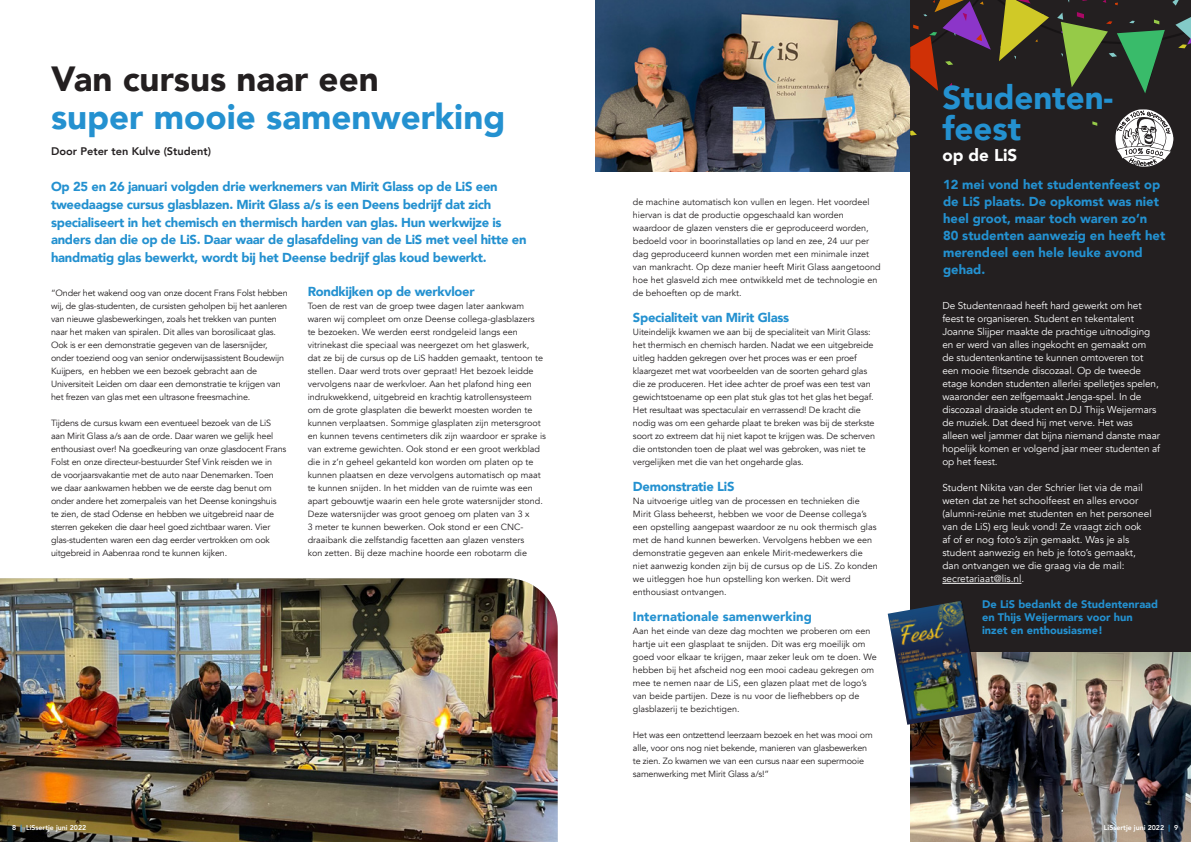
<style>
.page{position:relative;width:1191px;height:842px;background:#fff}
.page>*{position:absolute;margin:0;border:0;box-sizing:border-box;transform-origin:0 0}
.t1{font:900 34.9px "Avenir";color:#2491d0}
.t2{font:900 34.9px "Avenir";color:#231f20}
.t3{font:900 33px/31px "Avenir";color:#2491d0}
.t4{font:900 17px "Avenir";color:#fff}
.t5{font:900 13px/17.6px "Avenir";letter-spacing:-.02em;color:#2491d0}
.t6{font:900 13px/17px "Avenir";color:#2491d0}
.t7{font:900 11px/13px "Avenir";color:#2491d0}
.t8{font:800 11px "Avenir";color:#231f20}
.t9{font:10px/13px "Avenir";letter-spacing:-.01em;color:#fff}
.t10{font:9px/13px "Avenir";color:#231f20}
.t11{font:9px/13px "Avenir";letter-spacing:-.02em;color:#231f20}
.t12{font:800 7px "Avenir";color:#fff}
.s1{color:#2491d0}
</style>
<div class="page">
<img style="left:0;top:578px;width:557px;height:264px">
<img style="left:595px;top:0;width:315px;height:171px">
<div style="left:910px;top:0;width:281px;height:842px;background:#231f20"></div>
<svg style="left:1092px;top:121px;width:5px;height:5px"></svg>
<svg style="left:910px;top:131px;width:7px;height:5px"></svg>
<svg style="left:910px;top:0;width:281px;height:93px"></svg>
<hr style="left:942px;top:583px;width:79px;height:1px;background:#fff">
<img style="left:910px;top:652px;width:281px;height:190px">
<img style="left:887px;top:601px;width:94px;height:124px">
<svg style="left:1115px;top:109px;width:59px;height:58px"></svg>
<h1 class="t2" style="left:51px;top:49px;width:329px">Van cursus naar een</h1>
<h1 class="t1" style="left:51px;top:87px;width:456px">super mooie samenwerking</h1>
<p class="t8" style="left:51px;top:142px;width:161px">Door Peter ten Kulve (Student)</p>
<p class="t5" style="left:51px;top:178px;width:477px">Op 25 en 26 januari volgden drie werknemers van Mirit Glass op de LiS een tweedaagse cursus glasblazen. Mirit Glass a/s is een Deens bedrijf dat zich specialiseert in het chemisch en thermisch harden van glas. Hun werkwijze is anders dan die op de LiS. Daar waar de glasafdeling van de LiS met veel hitte en handmatig glas bewerkt, wordt bij het Deense bedrijf glas koud bewerkt.</p>
<p class="t11" style="left:51px;top:287px;width:238px">“Onder het wakend oog van onze docent Frans Folst hebben wij, de glas-studenten, de cursisten geholpen bij het aanleren van nieuwe glasbewerkingen, zoals het trekken van punten naar het maken van spiralen. Dit alles van borosilicaat glas.<br>Ook is er een demonstratie gegeven van de lasersnijder, onder toeziend oog van senior onderwijsassistent Boudewijn Kuijpers, en hebben we een bezoek gebracht aan de Universiteit Leiden om daar een demonstratie te krijgen van het frezen van glas met een ultrasone freesmachine.</p>
<p class="t11" style="left:51px;top:417px;width:237px">Tijdens de cursus kwam een eventueel bezoek van de LiS aan Mirit Glass a/s aan de orde. Daar waren we gelijk heel enthousiast over! Na goedkeuring van onze glasdocent Frans Folst en onze directeur-bestuurder Stef Vink reisden we in<br>de voorjaarsvakantie met de auto naar Denemarken. Toen we daar aankwamen hebben we de eerste dag benut om onder andere het zomerpaleis van het Deense koningshuis te zien, de stad Odense en hebben we uitgebreid naar de sterren gekeken die daar heel goed zichtbaar waren. Vier glas-studenten waren een dag eerder vertrokken om ook uitgebreid in Aabenraa rond te kunnen kijken.</p>
<h3 class="t5" style="left:308px;top:282px;width:169px">Rondkijken op de werkvloer</h3>
<p class="t10" style="left:308px;top:300px;width:240px">Toen de rest van de groep twee dagen later aankwam waren wij compleet om onze Deense collega-glasblazers<br>te bezoeken. We werden eerst rondgeleid langs een vitrinekast die speciaal was neergezet om het glaswerk,<br>dat ze bij de cursus op de LiS hadden gemaakt, tentoon te stellen. Daar werd trots over gepraat! Het bezoek leidde vervolgens naar de werkvloer. Aan het plafond hing een indrukwekkend, uitgebreid en krachtig katrollensysteem om de grote glasplaten die bewerkt moesten worden te kunnen verplaatsen. Sommige glasplaten zijn metersgroot en kunnen tevens centimeters dik zijn waardoor er sprake is van extreme gewichten. Ook stond er een groot werkblad die in z’n geheel gekanteld kon worden om platen op te kunnen plaatsen en deze vervolgens automatisch op maat te kunnen snijden. In het midden van de ruimte was een apart gebouwtje waarin een hele grote watersnijder stond.<br>Deze watersnijder was groot genoeg om platen van 3 x<br>3 meter te kunnen bewerken. Ook stond er een CNC&shy;draaibank die zelfstandig facetten aan glazen vensters<br>kon zetten. Bij deze machine hoorde een robotarm die</p>
<p class="t10" style="left:633px;top:196px;width:249px">de machine automatisch kon vullen en legen. Het voordeel hiervan is dat de productie opgeschaald kan worden waardoor de glazen vensters die er geproduceerd worden, bedoeld voor in boorinstallaties op land en zee, 24 uur per dag geproduceerd kunnen worden met een minimale inzet van mankracht. Op deze manier heeft Mirit Glass aangetoond hoe het glasveld zich mee ontwikkeld met de technologie en de behoeften op de markt.</p>
<h3 class="t5" style="left:633px;top:308px;width:158px">Specialiteit van Mirit Glass</h3>
<p class="t10" style="left:633px;top:326px;width:243px">Uiteindelijk kwamen we aan bij de specialiteit van Mirit Glass: het thermisch en chemisch harden. Nadat we een uitgebreide uitleg hadden gekregen over het proces was er een proef klaargezet met wat voorbeelden van de soorten gehard glas die ze produceren. Het idee achter de proef was een test van gewichtstoename op een plat stuk glas tot het glas het begaf.<br>Het resultaat was spectaculair en verrassend! De kracht die nodig was om een geharde plaat te breken was bij de sterkste soort zo extreem dat hij niet kapot te krijgen was. De scherven die ontstonden toen de plaat wel was gebroken, was niet te vergelijken met die van het ongeharde glas.</p>
<h3 class="t5" style="left:633px;top:477px;width:103px">Demonstratie LiS</h3>
<p class="t10" style="left:633px;top:495px;width:246px">Na uitvoerige uitleg van de processen en technieken die Mirit Glass beheerst, hebben we voor de Deense collega’s een opstelling aangepast waardoor ze nu ook thermisch glas met de hand kunnen bewerken. Vervolgens hebben we een demonstratie gegeven aan enkele Mirit-medewerkers die niet aanwezig konden zijn bij de cursus op de LiS. Zo konden we uitleggen hoe hun opstelling kon werken. Dit werd enthousiast ontvangen.</p>
<h3 class="t6" style="left:633px;top:608px;width:180px">Internationale samenwerking</h3>
<p class="t10" style="left:633px;top:625px;width:245px">Aan het einde van deze dag mochten we proberen om een hartje uit een glasplaat te snijden. Dit was erg moeilijk om goed voor elkaar te krijgen, maar zeker leuk om te doen. We hebben bij het afscheid nog een mooi cadeau gekregen om mee te nemen naar de LiS, een glazen plaat met de logo’s van beide partijen. Deze is nu voor de liefhebbers op de glasblazerij te bezichtigen.</p>
<p class="t11" style="left:633px;top:729px;width:241px">Het was een ontzettend leerzaam bezoek en het was mooi om alle, voor ons nog niet bekende, manieren van glasbewerken te zien. Zo kwamen we van een cursus naar een supermooie samenwerking met Mirit Glass a/s!”</p>
<h2 class="t3" style="left:942px;top:81px;width:172px">Studenten&shy;feest</h2>
<h3 class="t4" style="left:942px;top:141px;width:76px">op de LiS</h3>
<h3 class="t6" style="left:943px;top:175px;width:224px">12 mei vond het studentenfeest op de LiS plaats. De opkomst was niet heel groot, maar toch waren zo’n<br>80 studenten aanwezig en heeft het merendeel een hele leuke avond gehad.</h3>
<p class="t9" style="left:942px;top:299px;width:219px">De Studentenraad heeft hard gewerkt om het feest te organiseren. Student en tekentalent Joanne Slijper maakte de prachtige uitnodiging en er werd van alles ingekocht en gemaakt om de studentenkantine te kunnen omtoveren tot een mooie flitsende discozaal. Op de tweede etage konden studenten allerlei spelletjes spelen, waaronder een zelfgemaakt Jenga-spel. In de discozaal draaide student en DJ Thijs Weijermars de muziek. Dat deed hij met verve. Het was alleen wel jammer dat bijna niemand danste maar hopelijk komen er volgend jaar meer studenten af op het feest.</p>
<p class="t9" style="left:942px;top:481px;width:211px">Student Nikita van der Schrier liet via de mail weten dat ze het schoolfeest en alles ervoor (alumni-reünie met studenten en het personeel van de LiS) erg leuk vond! Ze vraagt zich ook af of er nog foto’s zijn gemaakt. Was je als student aanwezig en heb je foto’s gemaakt, dan ontvangen we die graag via de mail: secretariaat@lis.nl.</p>
<p class="t7" style="left:982px;top:597px;width:177px">De LiS bedankt de Studentenraad en Thijs Weijermars voor hun inzet en enthousiasme!</p>
<p class="t12" style="left:12px;top:822px;width:76px">8 <span class="s1">|</span> LiSsertje juni 2022</p>
<p class="t12" style="left:1104px;top:822px;width:76px">LiSsertje juni 2022 <span class="s1">|</span> 9</p>
</div>
